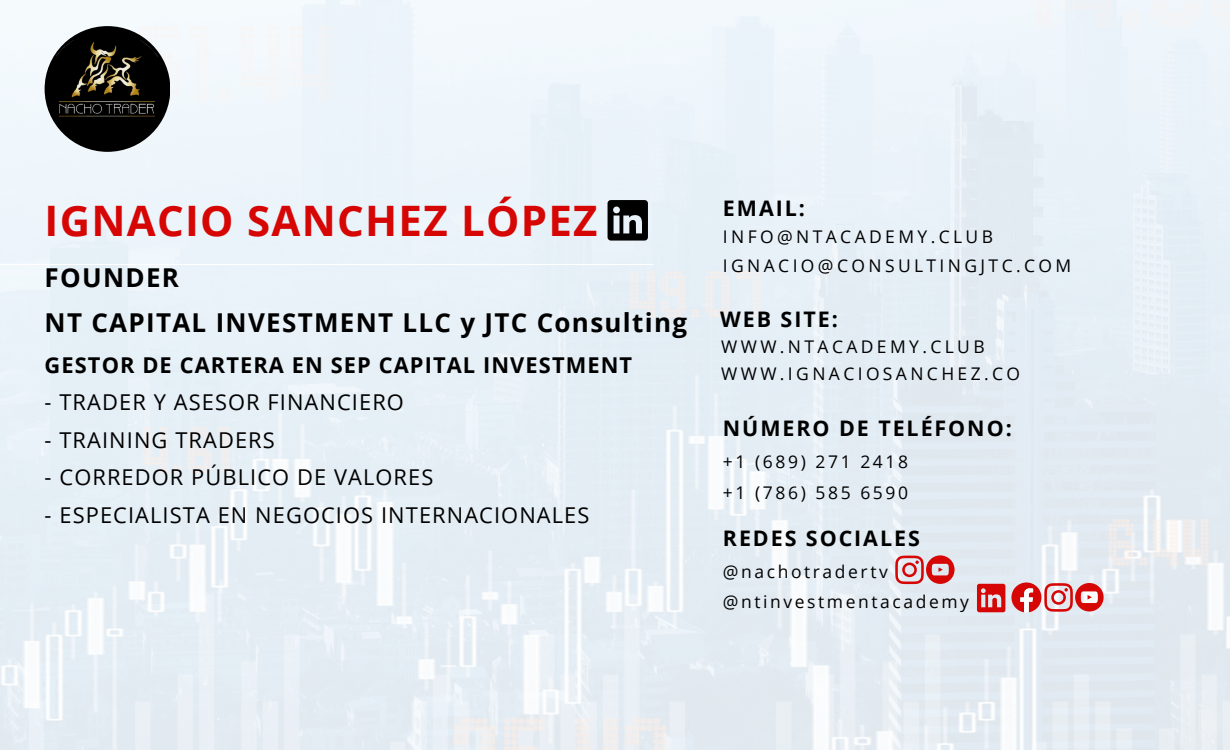
<style>
.page{position:relative;width:1230px;height:750px;background:#fff}
.page>*{position:absolute;margin:0;border:0;box-sizing:border-box;transform-origin:0 0}
.t1{font:700 42px "Open Sans";letter-spacing:.03em;color:#d50604}
.t2{font:700 26px/45px "Open Sans";letter-spacing:.05em;color:#000}
.t3{font:21.8px "Open Sans";letter-spacing:.05em;color:#000}
.t4{font:700 21.8px "Open Sans";letter-spacing:.05em;color:#000}
.t5{font:700 21.4px "Open Sans";letter-spacing:.09em;color:#000}
.t6{font:17.5px/27px "Open Sans";letter-spacing:.195em;color:#000}
.t7{font:17.5px/30.4px "Open Sans";letter-spacing:.15em;color:#000}
</style>
<div class="page">
<img style="left:0;top:0;width:1230px;height:750px">
<hr style="left:0;top:264px;width:653px;height:1px;background:#fff">
<svg style="left:895px;top:555px;width:60px;height:29px;background:#dc8184"></svg>
<svg style="left:1011px;top:582px;width:93px;height:30px;background:#e08081"></svg>
<svg style="left:608px;top:200px;width:40px;height:41px;background:#3b3d3e"></svg>
<svg style="left:977px;top:584px;width:28px;height:28px"></svg>
<div style="left:45px;top:26px;width:125px;height:126px;background:#000;border-radius:50%"></div>
<img style="left:56px;top:40px;width:101px;height:77px">
<h1 class="t1" style="left:45px;top:191px;width:554px">IGNACIO SANCHEZ LÓPEZ</h1>
<p class="t2" style="left:45px;top:255px;width:644px">FOUNDER<br>NT CAPITAL INVESTMENT LLC y JTC Consulting</p>
<p class="t4" style="left:45px;top:349px;width:589px">GESTOR DE CARTERA EN SEP CAPITAL INVESTMENT</p>
<p class="t3" style="left:45px;top:387px;width:361px">- TRADER Y ASESOR FINANCIERO</p>
<p class="t3" style="left:45px;top:424px;width:232px">- TRAINING TRADERS</p>
<p class="t3" style="left:45px;top:462px;width:390px">- CORREDOR PÚBLICO DE VALORES</p>
<p class="t3" style="left:45px;top:499px;width:546px">- ESPECIALISTA EN NEGOCIOS INTERNACIONALES</p>
<p class="t5" style="left:723px;top:193px;width:84px">EMAIL:</p>
<p class="t6" style="left:723px;top:223px;width:272px">INFO@NTACADEMY.CLUB</p>
<p class="t6" style="left:723px;top:252px;width:350px">IGNACIO@CONSULTINGJTC.COM</p>
<p class="t5" style="left:720px;top:304px;width:119px">WEB SITE:</p>
<p class="t6" style="left:721px;top:333px;width:300px">WWW.NTACADEMY.CLUB<br>WWW.IGNACIOSANCHEZ.CO</p>
<p class="t5" style="left:723px;top:413px;width:290px">NÚMERO DE TELÉFONO:</p>
<p class="t7" style="left:723px;top:446px;width:187px">+1 (689) 271 2418 +1 (786) 585 6590</p>
<p class="t5" style="left:723px;top:523px;width:198px">REDES SOCIALES</p>
<p class="t7" style="left:723px;top:556px;width:248px">@nachotradertv @ntinvestmentacademy</p>
</div>
